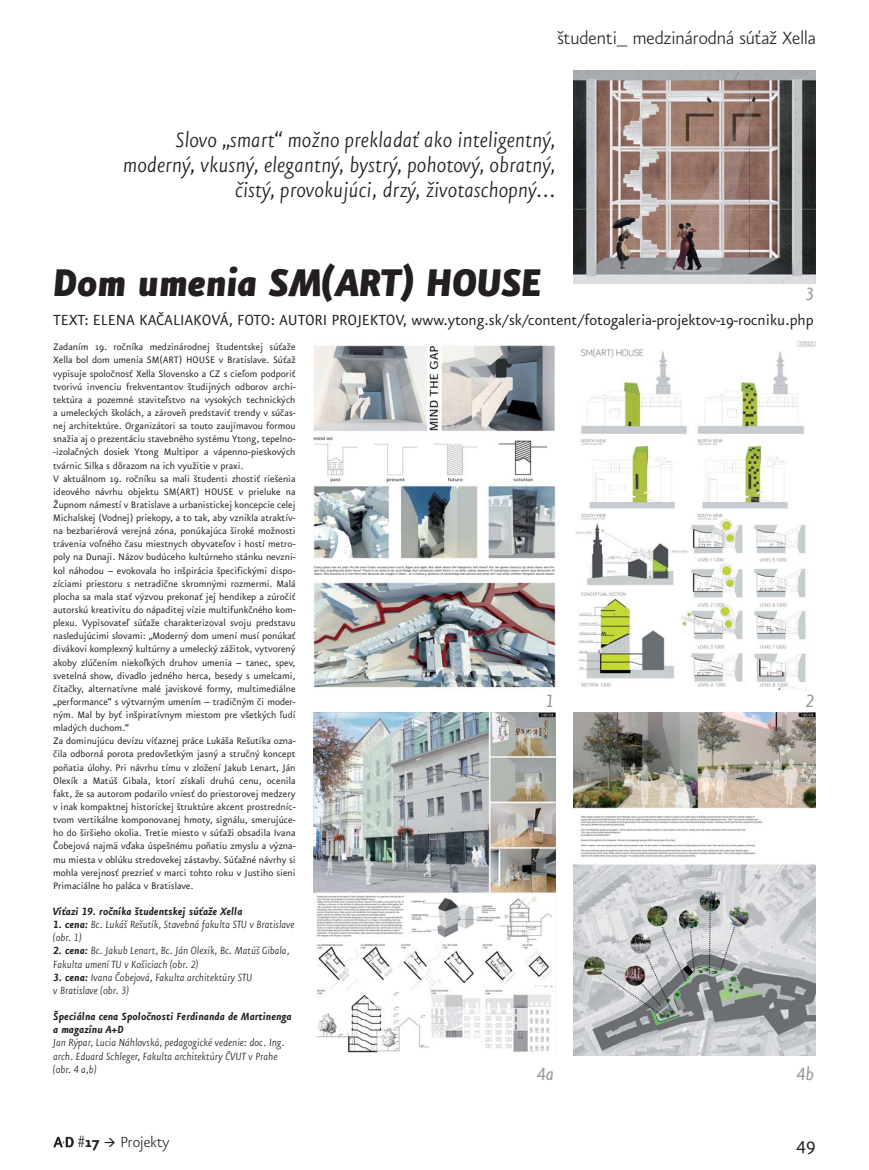
<style>
.page{position:relative;width:869px;height:1170px;background:#fff}
.page>*{position:absolute;margin:0;border:0;box-sizing:border-box;transform-origin:0 0}
.t1{font:italic 900 46.25px "Eureka Sans CE";color:#231f20}
.t2{font:italic 300 25px/25px "Eureka Sans CE";color:#231f20;text-align:right}
.t3{font:300 21.25px "Eureka Sans CE";color:#231f20}
.t4{font:italic 21.25px "Eureka Sans CE";color:#939598}
.t5{font:21.25px "Eureka Sans CE";color:#231f20}
.t6{font:17.5px "Eureka Sans CE";letter-spacing:-.005em;color:#231f20}
.t7{font:300 17.5px "Eureka Sans CE";color:#231f20}
.t8{font:italic 300 12.5px/13.1px "Eureka Sans CE";color:#231f20}
.t9{font:italic 700 12.5px/13.1px "Eureka Sans CE";color:#231f20}
.t10{font:11.25px/13.1px "Eureka Sans CE";color:#231f20}
.s1{font-weight:700}
</style>
<div class="page">
<svg style="left:53px;top:1136px;width:21px;height:11px"></svg>
<img style="left:575px;top:341px;width:240px;height:349px">
<img style="left:313px;top:345px;width:242px;height:343px">
<img style="left:573px;top:712px;width:242px;height:343px">
<img style="left:313px;top:712px;width:242px;height:341px">
<img style="left:573px;top:71px;width:242px;height:212px">
<h3 class="t3" style="left:557px;top:24px;width:260px">študenti_ medzinárodná súťaž Xella</h3>
<h2 class="t2" style="left:123px;top:126px;width:434px">Slovo „smart“ možno prekladať ako inteligentný, moderný, vkusný, elegantný, bystrý, pohotový, obratný, čistý, provokujúci, drzý, životaschopný...</h2>
<h1 class="t1" style="left:53px;top:253px;width:489px">Dom umenia SM(ART) HOUSE</h1>
<h3 class="t6" style="left:53px;top:309px;width:761px">TEXT: ELENA KAČALIAKOVÁ, FOTO: AUTORI PROJEKTOV, www.ytong.sk/sk/content/fotogaleria-projektov-19-rocniku.php</h3>
<h3 class="t4" style="left:805px;top:283px;width:10px">3</h3>
<p class="t10" style="left:53px;top:340px;width:244px">Zadaním 19. ročníka medzinárodnej študentskej súťaže Xella bol dom umenia SM(ART) HOUSE v Bratislave. Súťaž vypisuje spoločnosť Xella Slovensko a CZ s cieľom podporiť tvorivú invenciu frekventantov študijných odborov archi&shy;tektúra a pozemné staviteľstvo na vysokých technických a umeleckých školách, a zároveň predstaviť trendy v súčas&shy;nej architektúre. Organizátori sa touto zaujímavou formou snažia aj o prezentáciu stavebného systému Ytong, tepelno--izolačných dosiek Ytong Multipor a vápenno -pieskových tvárnic Silka s dôrazom na ich využitie v praxi.<br>V aktuálnom 19. ročníku sa mali študenti zhostiť riešenia ideového návrhu objektu SM(ART) HOUSE v prieluke na Župnom námestí v Bratislave a urbanistickej koncepcie celej Michalskej (Vodnej) priekopy, a to tak, aby vznikla atraktív&shy;na bezbariérová verejná zóna, ponúkajúca široké možnosti trávenia voľného času miestnych obyvateľov i hostí metro&shy;poly na Dunaji. Názov budúceho kultúrneho stánku nevzni&shy;kol náhodou – evokovala ho inšpirácia špecifickými dispo&shy;zíciami priestoru s netradične skromnými rozmermi. Malá plocha sa mala stať výzvou prekonať jej hendikep a zúročiť autorskú kreativitu do nápaditej vízie multifunkčného kom&shy;plexu. Vypisovateľ súťaže charakterizoval svoju predstavu nasledujúcimi slovami: „Moderný dom umení musí ponúkať divákovi komplexný kultúrny a umelecký zážitok, vytvorený akoby zlúčením niekoľkých druhov umenia – tanec, spev, svetelná show, divadlo jedného herca, besedy s umelcami, čítačky, alternatívne malé javiskové formy, multimediálne „performance“ s výtvarným umením – tradičným či moder&shy;ným. Mal by byť inšpiratívnym miestom pre všetkých ľudí mladých duchom.“<br>Za dominujúcu devízu víťaznej práce Lukáša Rešutíka ozna&shy;čila odborná porota predovšetkým jasný a stručný koncept poňatia úlohy. Pri návrhu tímu v zložení Jakub Lenart, Ján Olexík a Matúš Gibala, ktorí získali druhú cenu, ocenila fakt, že sa autorom podarilo vniesť do priestorovej medzery v inak kompaktnej historickej štruktúre akcent prostredníc&shy;tvom vertikálne komponovanej hmoty, signálu, smerujúce&shy;ho do širšieho okolia. Tretie miesto v súťaži obsadila Ivana Čobejová najmä vďaka úspešnému poňatiu zmyslu a význa&shy;mu miesta v oblúku stredovekej zástavby. Súťažné návrhy si mohla verejnosť prezrieť v marci tohto roku v Justiho sieni Primaciálne ho paláca v Bratislave.</p>
<p class="t9" style="left:53px;top:904px;width:191px">Víťazi 19. ročníka študentskej súťaže Xella</p>
<p class="t8" style="left:53px;top:917px;width:243px"><span class="s1">1. cena:</span> Bc. Lukáš Rešutík, Stavebná fakulta STU v Bratislave (obr. 1)</p>
<p class="t8" style="left:53px;top:943px;width:238px"><span class="s1">2. cena:</span> Bc. Jakub Lenart, Bc. Ján Olexík, Bc. Matúš Gibala,<br>Fakulta umení TU v Košiciach (obr. 2)</p>
<p class="t8" style="left:53px;top:969px;width:200px"><span class="s1">3. cena:</span> Ivana Čobejová, Fakulta architektúry STU v Bratislave (obr. 3)</p>
<p class="t9" style="left:53px;top:1009px;width:240px">Špeciálna cena Spoločnosti Ferdinanda de Martinenga a magazínu A+D</p>
<p class="t8" style="left:53px;top:1035px;width:233px">Jan Rýpar, Lucia Náhlovská, pedagogické vedenie: doc. Ing. arch. Eduard Schleger, Fakulta architektúry ČVUT v Prahe (obr. 4 a,b)</p>
<h3 class="t4" style="left:545px;top:690px;width:10px">1</h3>
<h3 class="t4" style="left:537px;top:1062px;width:18px">4a</h3>
<h3 class="t4" style="left:805px;top:690px;width:10px">2</h3>
<h3 class="t4" style="left:796px;top:1062px;width:19px">4b</h3>
<h3 class="t7" style="left:78px;top:1130px;width:93px">#<span class="s1">17</span> Projekty</h3>
<h3 class="t5" style="left:795px;top:1130px;width:21px">49</h3>
</div>
